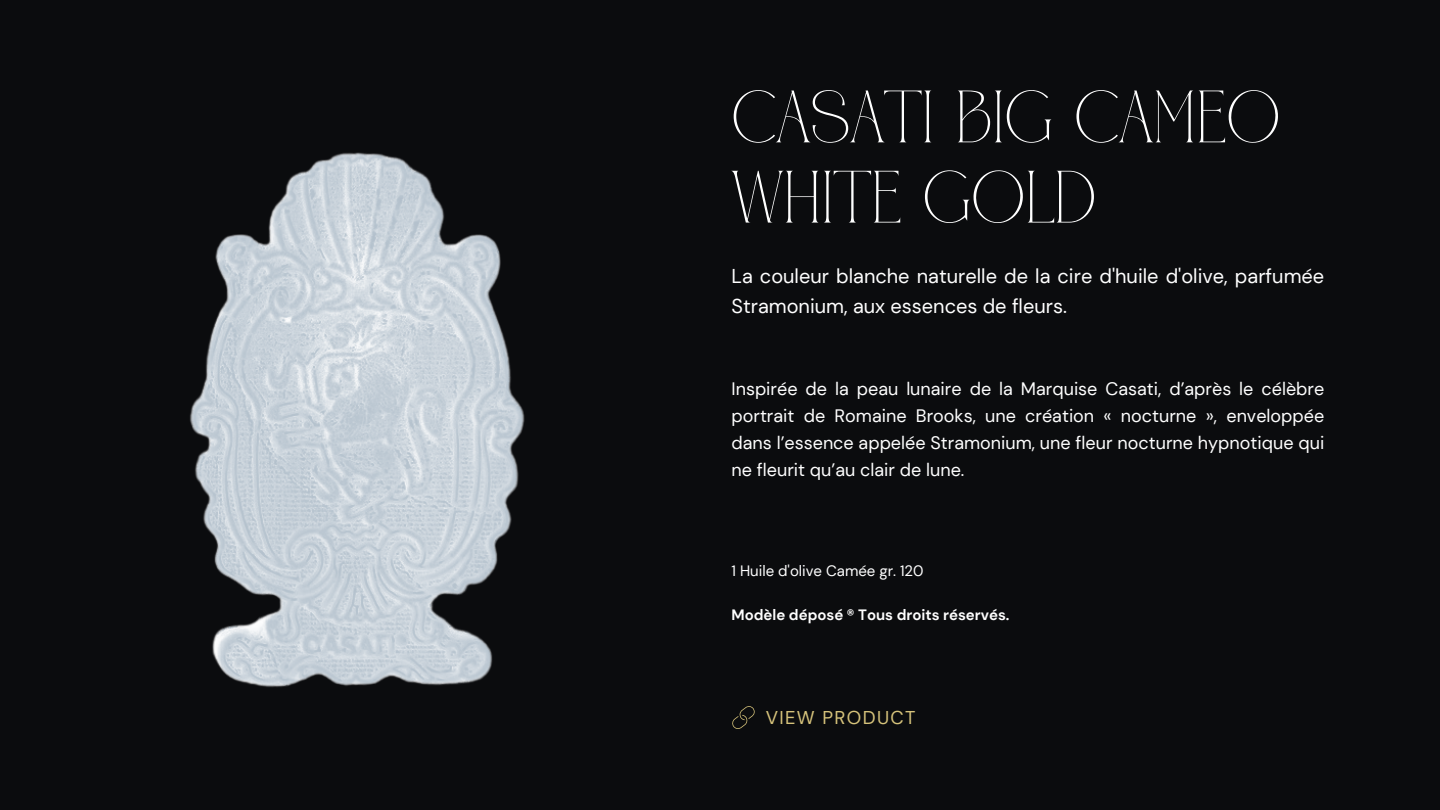
<style>
.page{position:relative;width:1440px;height:810px;background:#0b0c0e}
.page>*{position:absolute;margin:0;border:0;box-sizing:border-box;transform-origin:0 0}
.t1{font:74px/80.2px "CANOVER Regular";color:#fff}
.t2{font:20px/30px "DM Sans";color:#fff}
.t3{font:18.5px "DM Sans";letter-spacing:.075em;color:#d6c37b}
.t4{font:18px/27px "DM Sans";color:#fff;text-align:justify}
.t5{font:700 15px "DM Sans";color:#fff}
.t6{font:15px "DM Sans";color:#fff}
</style>
<div class="page">
<svg style="left:732px;top:706px;width:23px;height:23px"></svg>
<img style="left:190px;top:152px;width:335px;height:535px">
<h4 class="t1" style="left:732px;top:82px;width:550px">CASATI BIG CAMEO<br>WHITE GOLD</h4>
<h3 class="t2" style="left:732px;top:261px;width:594px">La couleur blanche naturelle de la cire d'huile d'olive, parfumée<br>Stramonium, aux essences de fleurs.</h3>
<p class="t4" style="left:732px;top:376px;width:594px">Inspirée de la peau lunaire de la Marquise Casati, d’après le célèbre portrait de Romaine Brooks, une création « nocturne », enveloppée dans l’essence appelée Stramonium, une fleur nocturne hypnotique qui ne fleurit qu’au clair de lune.</p>
<h1 class="t6" style="left:732px;top:561px;width:194px">1 Huile d'olive Camée gr. 120</h1>
<h3 class="t5" style="left:732px;top:606px;width:280px">Modèle déposé ® Tous droits réservés.</h3>
<p class="t3" style="left:766px;top:705px;width:151px">VIEW PRODUCT</p>
</div>
